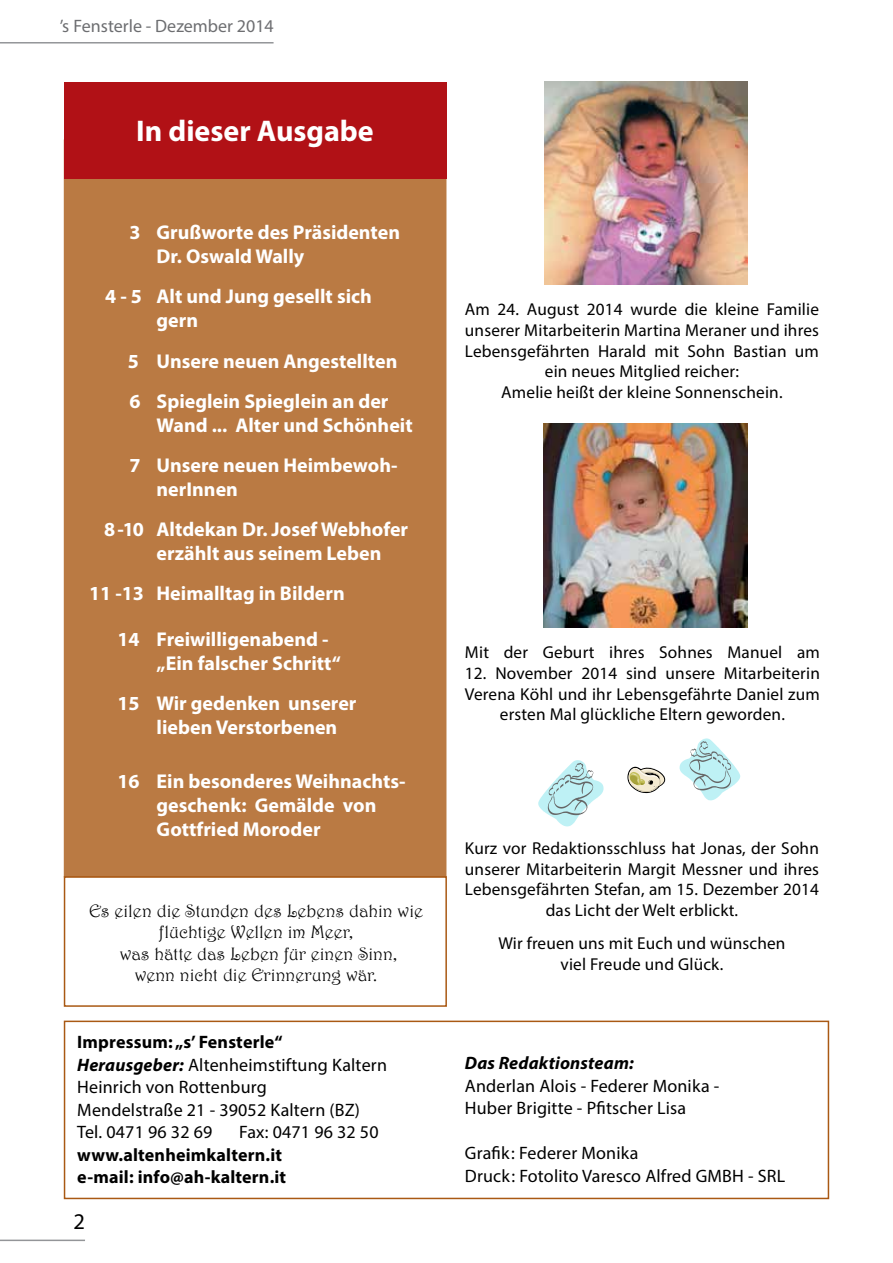
<style>
.page{position:relative;width:893px;height:1263px;background:#fff}
.page>*{position:absolute;margin:0;border:0;box-sizing:border-box;transform-origin:0 0}
.t1{font:700 30px "Myriad Pro";color:#fff}
.t2{font:22.5px "Myriad Pro";color:#000}
.t3{font:700 19.95px/24px "Myriad Pro";color:#fff}
.t4{font:18px/22.5px "Myriad Pro";letter-spacing:.01em;color:#000}
.t5{font:18px/21.6px "Harrington";letter-spacing:-.005em;color:#000;text-align:center}
.t6{font:700 18px/22.5px "Myriad Pro";letter-spacing:.01em;color:#000}
.t7{font:18px "Myriad Pro";color:#6d6e71}
.t8{font:italic 700 18px "Myriad Pro";letter-spacing:.01em;color:#000}
.t9{font:17.25px/20.7px "Myriad Pro";letter-spacing:.01em;color:#000;text-align:center}
.s1{font-weight:700}
.s2{font-weight:700;font-style:italic}
</style>
<div class="page">
<hr style="left:0;top:42px;width:274px;height:2px;background:#939598">
<hr style="left:0;top:1239px;width:85px;height:2px;background:#939598">
<div style="left:64px;top:139px;width:382px;height:738px;background:#ba7a43"></div>
<div style="left:64px;top:82px;width:382px;height:97px;background:#b11116"></div>
<div style="left:64px;top:1020px;width:765px;height:179px;border:2px solid #a95914"></div>
<div style="left:64px;top:876px;width:383px;height:131px;border:2px solid #a95914"></div>
<div style="left:465px;top:1056px;width:359px;height:141px;background:#fff"></div>
<img style="left:544px;top:81px;width:203px;height:203px">
<img style="left:543px;top:423px;width:204px;height:205px">
<svg style="left:538px;top:760px;width:66px;height:67px"></svg>
<svg style="left:679px;top:738px;width:62px;height:63px"></svg>
<svg style="left:627px;top:767px;width:38px;height:26px"></svg>
<p class="t7" style="left:60px;top:15px;width:216px">’s Fensterle - Dezember 2014</p>
<h1 class="t1" style="left:136px;top:112px;width:239px">In dieser Ausgabe</h1>
<p class="t3" style="left:157px;top:220px;width:245px;text-indent:-27px">3 Grußworte des Präsidenten<br>Dr. Oswald Wally</p>
<p class="t3" style="left:157px;top:284px;width:217px;text-indent:-51px">4 - 5 Alt und Jung gesellt sich gern</p>
<p class="t3" style="left:128px;top:340px;width:271px;line-height:40.2px">5 Unsere neuen Angestellten<br>6 Spieglein Spieglein an der</p>
<p class="t3" style="left:129px;top:404px;width:285px;line-height:40.2px;text-indent:27px">Wand ... Alter und Schönheit<br>7 Unsere neuen Heimbewoh-</p>
<p class="t3" style="left:104px;top:468px;width:305px;line-height:40.2px;text-indent:52px">nerInnen<br>8 -10 Altdekan Dr. Josef Webhofer</p>
<p class="t3" style="left:89px;top:533px;width:294px;line-height:40.2px;text-indent:67px">erzählt aus seinem Leben<br>11 -13 Heimalltag in Bildern</p>
<p class="t3" style="left:157px;top:627px;width:186px;text-indent:-39px">14 Freiwilligenabend - „Ein falscher Schritt“</p>
<p class="t3" style="left:157px;top:691px;width:201px;text-indent:-39px">15 Wir gedenken unserer lieben Verstorbenen</p>
<p class="t3" style="left:157px;top:768px;width:250px;text-indent:-39px">16 Ein besonderes Weihnachts&shy;geschenk: Gemälde von<br>Gottfried Moroder</p>
<p class="t5" style="left:89px;top:899px;width:335px">Es eilen die Stunden des Lebens dahin wie flüchtige Wellen im Meer,<br>was hätte das Leben für einen Sinn,<br>wenn nicht die Erinnerung wär.</p>
<p class="t4" style="left:77px;top:1030px;width:311px"><span class="s1">Impressum: „s’ Fensterle“<br></span><span class="s2">Herausgeber:</span> Altenheimstiftung Kaltern<br>Heinrich von Rottenburg<br>Mendelstraße 21 - 39052 Kaltern (BZ)<br>Tel. 0471 96 32 69</p>
<p class="t4" style="left:239px;top:1120px;width:141px">Fax: 0471 96 32 50</p>
<p class="t6" style="left:77px;top:1143px;width:210px">www.altenheimkaltern.it e-mail: info@ah-kaltern.it</p>
<h2 class="t2" style="left:73px;top:1207px;width:13px">2</h2>
<p class="t9" style="left:465px;top:299px;width:356px">Am 24. August 2014 wurde die kleine Familie unserer Mitarbeiterin Martina Meraner und ihres Lebensgefährten Harald mit Sohn Bastian um ein neues Mitglied reicher:<br>Amelie heißt der kleine Sonnenschein.</p>
<p class="t9" style="left:465px;top:642px;width:356px">Mit der Geburt ihres Sohnes Manuel am</p>
<p class="t9" style="left:465px;top:662px;width:356px">12. November 2014 sind unsere Mitarbeiterin<br>Verena Köhl und ihr Lebensgefährte Daniel zum ersten Mal glückliche Eltern geworden.</p>
<p class="t9" style="left:465px;top:837px;width:356px">Kurz vor Redaktionsschluss hat Jonas, der Sohn unserer Mitarbeiterin Margit Messner und ihres Lebensgefährten Stefan, am 15. Dezember 2014 das Licht der Welt erblickt.</p>
<p class="t9" style="left:498px;top:933px;width:288px">Wir freuen uns mit Euch und wünschen viel Freude und Glück.</p>
<p class="t8" style="left:465px;top:1051px;width:170px">Das Redaktionsteam:</p>
<p class="t4" style="left:465px;top:1074px;width:256px">Anderlan Alois - Federer Monika -<br>Huber Brigitte - Pfitscher Lisa</p>
<p class="t4" style="left:465px;top:1141px;width:322px">Grafik: Federer Monika<br>Druck: Fotolito Varesco Alfred GMBH - SRL</p>
</div>
